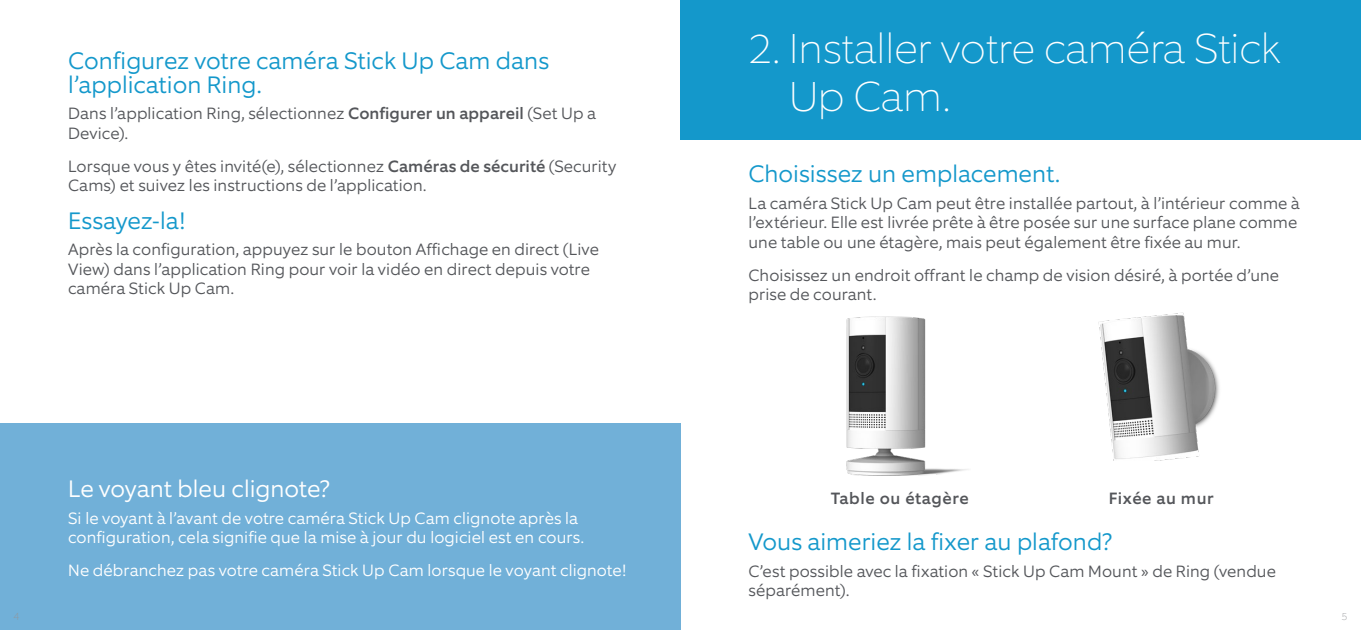
<style>
.page{position:relative;width:1361px;height:630px;background:#fff}
.page>*{position:absolute;margin:0;border:0;box-sizing:border-box;transform-origin:0 0}
.t1{font:100 42px/48px "Equip";color:#fff}
.t2{font:300 24px/24px "Equip";letter-spacing:-.005em;color:#1498cb}
.t3{font:300 24px "Equip";letter-spacing:-.01em;color:#fff}
.t4{font:300 16.5px/19.5px "Equip";color:#54565a}
.t5{font:300 16.5px/19.5px "Equip";color:#fff}
.t6{font:500 16.5px "Equip";letter-spacing:.04em;color:#54565a}
.t7{font:100 10.5px "Equip";color:#939598}
.s1{font-weight:500}
</style>
<div class="page">
<div style="left:0;top:423px;width:680px;height:206px;background:#71b0d8"></div>
<div style="left:680px;top:0;width:681px;height:139px;background:#1498cb"></div>
<img style="left:846px;top:316px;width:122px;height:160px">
<img style="left:1098px;top:312px;width:122px;height:148px">
<h2 class="t2" style="left:68px;top:49px;width:482px">Configurez votre caméra Stick Up Cam dans l’application Ring.</h2>
<p class="t4" style="left:68px;top:104px;width:530px">Dans l’application Ring, sélectionnez <span class="s1">Configurer un appareil</span> (Set Up a<br>Device).</p>
<p class="t4" style="left:68px;top:156px;width:550px">Lorsque vous y êtes invité(e), sélectionnez <span class="s1">Caméras de sécurité</span> (Security<br>Cams) et suivez les instructions de l’application.</p>
<h2 class="t2" style="left:68px;top:208px;width:119px">Essayez-la!</h2>
<p class="t4" style="left:68px;top:240px;width:532px">Après la configuration, appuyez sur le bouton Affichage en direct (Live<br>View) dans l’application Ring pour voir la vidéo en direct depuis votre caméra Stick Up Cam.</p>
<h2 class="t3" style="left:68px;top:473px;width:263px">Le voyant bleu clignote?</h2>
<p class="t5" style="left:68px;top:508px;width:518px">Si le voyant à l’avant de votre caméra Stick Up Cam clignote après la configuration, cela signifie que la mise à jour du logiciel est en cours.</p>
<p class="t5" style="left:68px;top:560px;width:560px">Ne débranchez pas votre caméra Stick Up Cam lorsque le voyant clignote!</p>
<h1 class="t1" style="left:788px;top:24px;width:493px;text-indent:-40px">2. Installer votre caméra Stick<br>Up Cam.</h1>
<h2 class="t2" style="left:748px;top:162px;width:313px">Choisissez un emplacement.</h2>
<p class="t4" style="left:748px;top:193px;width:553px">La caméra Stick Up Cam peut être installée partout, à l’intérieur comme à l’extérieur. Elle est livrée prête à être posée sur une surface plane comme une table ou une étagère, mais peut également être fixée au mur.</p>
<p class="t4" style="left:748px;top:265px;width:532px">Choisissez un endroit offrant le champ de vision désiré, à portée d’une prise de courant.</p>
<p class="t6" style="left:831px;top:487px;width:139px">Table ou étagère</p>
<p class="t6" style="left:1108px;top:487px;width:106px">Fixée au mur</p>
<h2 class="t2" style="left:748px;top:530px;width:365px">Vous aimeriez la fixer au plafond?</h2>
<p class="t4" style="left:748px;top:561px;width:529px">C’est possible avec la fixation « Stick Up Cam Mount » de Ring (vendue séparément).</p>
<p class="t7" style="left:14px;top:609px;width:7px">4</p>
<p class="t7" style="left:1341px;top:609px;width:7px">5</p>
</div>
